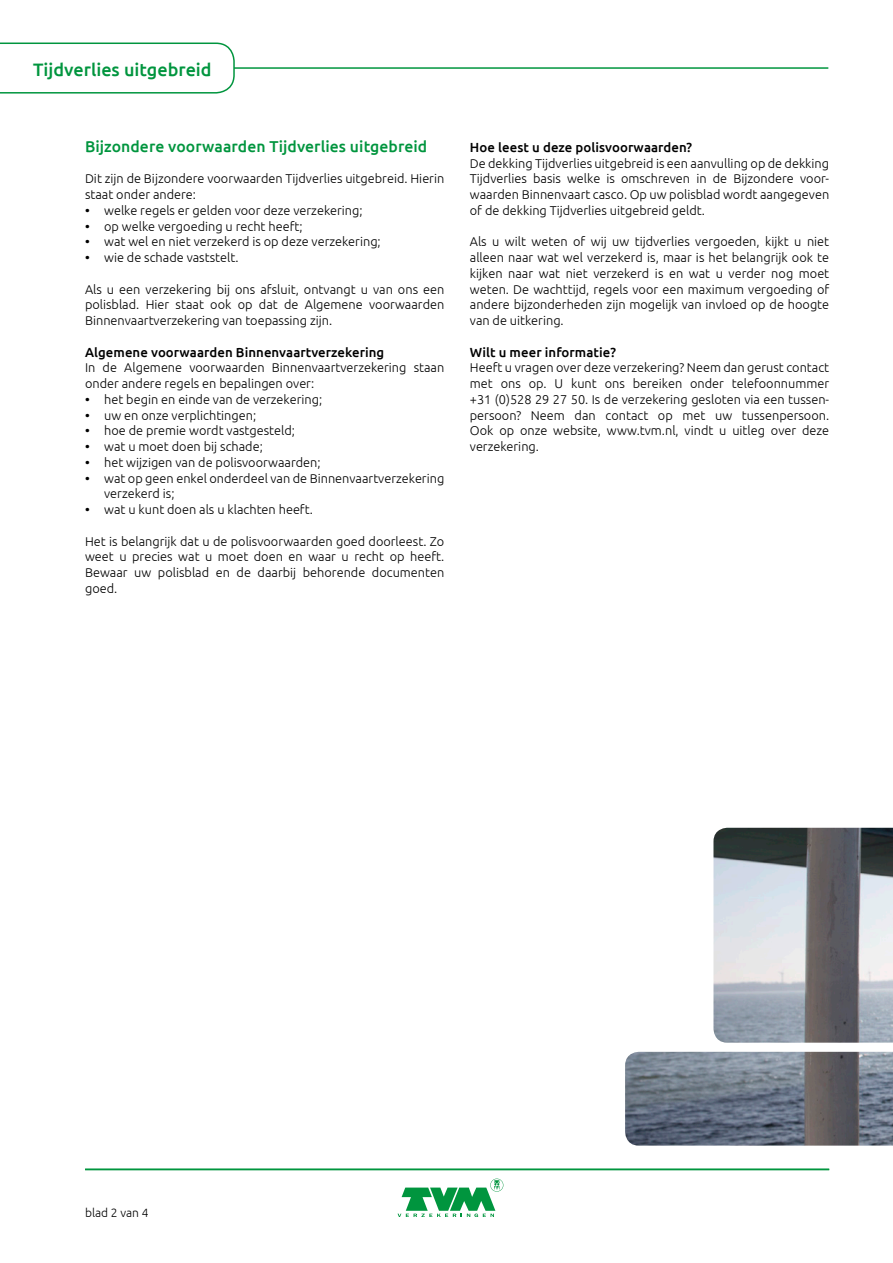
<style>
.page{position:relative;width:893px;height:1263px;background:#fff}
.page>*{position:absolute;margin:0;border:0;box-sizing:border-box;transform-origin:0 0}
.t1{font:500 18px "Ubuntu";color:#00953e}
.Bodykop_gr_10_5pt{font:500 15.75px "Ubuntu";letter-spacing:.005em;color:#00953e}
.Bodykopje_zw_-_16{font:500 13.2px "Ubuntu";letter-spacing:.005em;color:#000}
.Body_-_16{font:300 12.75px/15.8px "Ubuntu";color:#000;text-align:justify}
.Body_-_16-2{font:300 12px "Ubuntu";color:#000}
.s1{font-weight:500}
</style>
<div class="page">
<img style="left:625px;top:828px;width:268px;height:317px">
<svg style="left:398px;top:1178px;width:105px;height:39px"></svg>
<hr style="left:84px;top:67px;width:744px;height:2px;background:#00953e">
<svg style="left:0;top:42px;width:236px;height:52px"></svg>
<hr style="left:85px;top:1169px;width:744px;height:1px;background:#00953e">
<h1 class="t1" style="left:33px;top:58px;width:180px">Tijdverlies uitgebreid</h1>
<p class="Bodykop_gr_10_5pt" style="left:85px;top:136px;width:344px">Bijzondere voorwaarden Tijdverlies uitgebreid</p>
<p class="Body_-_16" style="left:85px;top:171px;width:361px">Dit zijn de Bijzondere voorwaarden Tijdverlies uitgebreid. Hierin staat onder andere:</p>
<p class="Body_-_16" style="left:85px;top:202px;width:279px"><span class="s1">•</span> welke regels er gelden voor deze verzekering;</p>
<p class="Body_-_16" style="left:85px;top:218px;width:219px"><span class="s1">•</span> op welke vergoeding u recht heeft;</p>
<p class="Body_-_16" style="left:85px;top:234px;width:297px"><span class="s1">•</span> wat wel en niet verzekerd is op deze verzekering;</p>
<p class="Body_-_16" style="left:85px;top:249px;width:155px"><span class="s1">•</span> wie de schade vaststelt.</p>
<p class="Body_-_16" style="left:85px;top:281px;width:361px">Als u een verzekering bij ons afsluit, ontvangt u van ons een polisblad. Hier staat ook op dat de Algemene voorwaarden Binnenvaartverzekering van toepassing zijn.</p>
<p class="Bodykopje_zw_-_16" style="left:85px;top:344px;width:301px">Algemene voorwaarden Binnenvaartverzekering</p>
<p class="Body_-_16" style="left:85px;top:360px;width:361px">In de Algemene voorwaarden Binnenvaartverzekering staan onder andere regels en bepalingen over:</p>
<p class="Body_-_16" style="left:85px;top:391px;width:239px"><span class="s1">•</span> het begin en einde van de verzekering;</p>
<p class="Body_-_16" style="left:85px;top:407px;width:173px"><span class="s1">•</span> uw en onze verplichtingen;</p>
<p class="Body_-_16" style="left:85px;top:423px;width:211px"><span class="s1">•</span> hoe de premie wordt vastgesteld;</p>
<p class="Body_-_16" style="left:85px;top:438px;width:179px"><span class="s1">•</span> wat u moet doen bij schade;</p>
<p class="Body_-_16" style="left:85px;top:454px;width:237px"><span class="s1">•</span> het wijzigen van de polisvoorwaarden;</p>
<p class="Body_-_16" style="left:104px;top:470px;width:342px;text-indent:-19px"><span class="s1">•</span> wat op geen enkel onderdeel van de Binnenvaartverzekering verzekerd is;</p>
<p class="Body_-_16" style="left:85px;top:501px;width:229px"><span class="s1">•</span> wat u kunt doen als u klachten heeft.</p>
<p class="Body_-_16" style="left:85px;top:533px;width:361px">Het is belangrijk dat u de polisvoorwaarden goed doorleest. Zo weet u precies wat u moet doen en waar u recht op heeft.<br>Bewaar uw polisblad en de daarbij behorende documenten goed.</p>
<p class="Bodykopje_zw_-_16" style="left:470px;top:139px;width:224px">Hoe leest u deze polisvoorwaarden?</p>
<p class="Body_-_16" style="left:470px;top:155px;width:361px">De dekking Tijdverlies uitgebreid is een aanvulling op de dekking Tijdverlies basis welke is omschreven in de Bijzondere voor&shy;waarden Binnenvaart casco. Op uw polisblad wordt aangegeven of de dekking Tijdverlies uitgebreid geldt.</p>
<p class="Body_-_16" style="left:470px;top:234px;width:361px">Als u wilt weten of wij uw tijdverlies vergoeden, kijkt u niet alleen naar wat wel verzekerd is, maar is het belangrijk ook te kijken naar wat niet verzekerd is en wat u verder nog moet weten. De wachttijd, regels voor een maximum vergoeding of andere bijzonderheden zijn mogelijk van invloed op de hoogte van de uitkering.</p>
<p class="Bodykopje_zw_-_16" style="left:470px;top:344px;width:148px">Wilt u meer informatie?</p>
<p class="Body_-_16" style="left:470px;top:360px;width:361px">Heeft u vragen over deze verzekering? Neem dan gerust contact met ons op. U kunt ons bereiken onder telefoonnummer +31 (0)528 29 27 50. Is de verzekering gesloten via een tussen&shy;persoon? Neem dan contact op met uw tussenpersoon.<br>Ook op onze website, www.tvm.nl, vindt u uitleg over deze verzekering.</p>
<p class="Body_-_16-2" style="left:85px;top:1205px;width:65px">blad 2 van 4</p>
</div>
